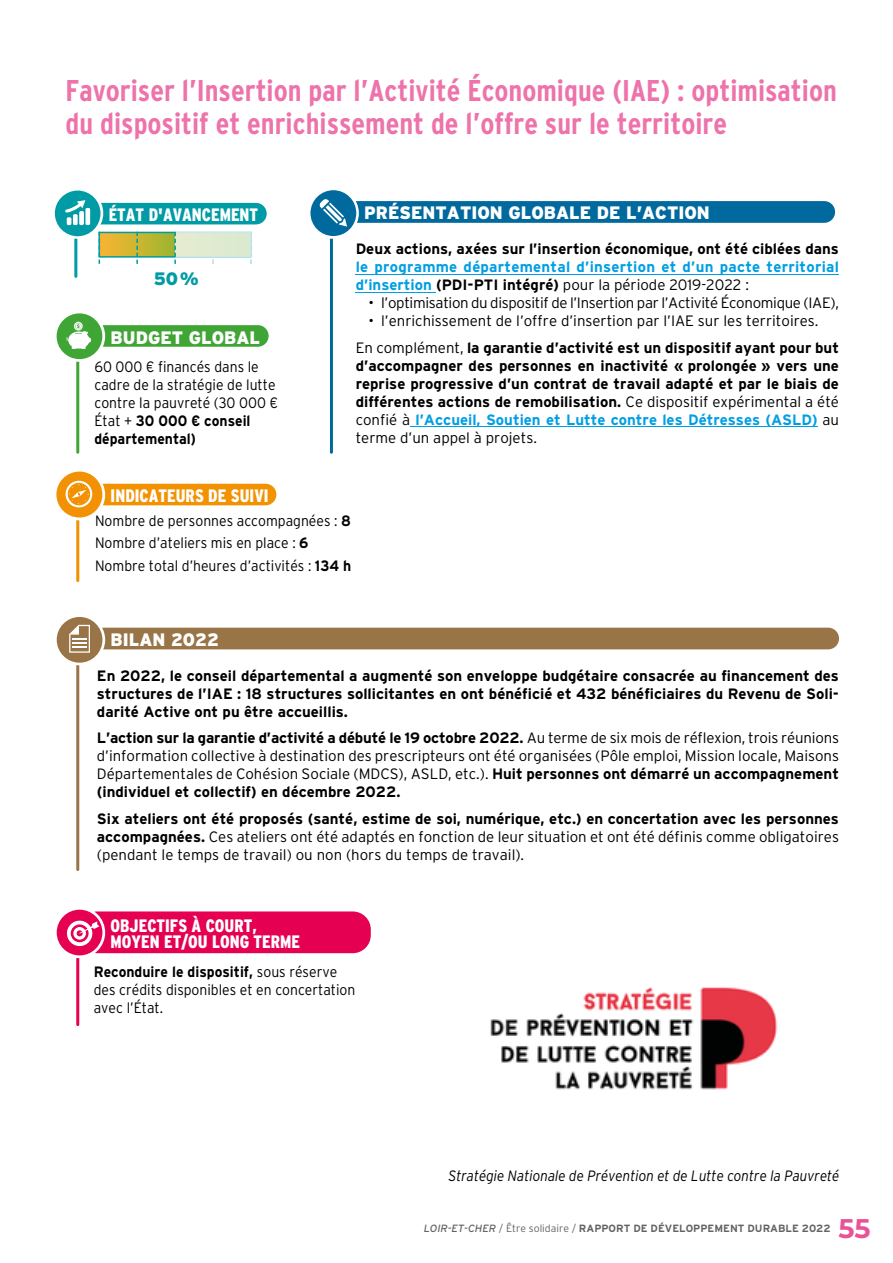
<style>
.page{position:relative;width:893px;height:1263px;background:#fff}
.page>*{position:absolute;margin:0;border:0;box-sizing:border-box;transform-origin:0 0}
.t1{font:700 30px/33px "Interstate Condensed";color:#ed73aa}
.t2{font:700 27px "Montserrat";color:#ea5297}
.t3{font:900 18px/16.5px "Interstate Condensed";color:#fff;scale:.95 1}
.t4{font:900 18px "Interstate";color:#fff;scale:.95 1}
.t5{font:900 18px "Interstate";color:#009ba4;scale:.95 1}
.t6{font:300 15px/18px "Interstate";color:#000;text-align:justify}
.t7{font:700 15px/18px "Interstate";color:#000;text-align:justify}
.t8{font:300 15px/18px "Interstate";color:#000;scale:.93 1}
.t9{font:700 15px/18px "Interstate";letter-spacing:.015em;color:#009fe3}
.t10{font:300 15px "Interstate";letter-spacing:-.02em;color:#000}
.t11{font:italic 300 15px "Interstate";color:#000;scale:.9 1}
.t12{font:700 10.5px "Interstate";color:#646363}
.s1{font-weight:700}
.s2{color:#000}
.s3{font-weight:300;color:#000}
.s4{font-weight:300}
.s5{color:#009fe3}
.s6{font-weight:400;font-style:italic}
</style>
<div class="page">
<hr style="left:356px;top:274px;width:483px;height:1px;background:#009fe3">
<hr style="left:356px;top:292px;width:80px;height:1px;background:#009fe3">
<hr style="left:410px;top:427px;width:408px;height:1px;background:#009fe3">
<hr style="left:330px;top:210px;width:3px;height:244px;background:#00699d;border-radius:2px">
<div style="left:333px;top:201px;width:502px;height:22px;background:#00699d;border-radius:11px"></div>
<svg style="left:308px;top:188px;width:51px;height:51px"></svg>
<div style="left:310px;top:190px;width:46px;height:46px;background:#00699d;border-radius:50%"></div>
<svg style="left:319px;top:199px;width:28px;height:28px"></svg>
<hr style="left:76px;top:636px;width:3px;height:235px;background:#997446;border-radius:2px">
<div style="left:80px;top:628px;width:759px;height:21px;background:#997446;border-radius:11px"></div>
<svg style="left:54px;top:614px;width:51px;height:51px"></svg>
<div style="left:57px;top:617px;width:45px;height:46px;background:#997446;border-radius:50%"></div>
<svg style="left:69px;top:625px;width:21px;height:28px"></svg>
<hr style="left:76px;top:481px;width:3px;height:101px;background:#f39200;border-radius:2px">
<div style="left:68px;top:484px;width:208px;height:21px;background:#f39200;border-radius:11px"></div>
<svg style="left:54px;top:469px;width:51px;height:51px"></svg>
<div style="left:56px;top:472px;width:46px;height:46px;background:#f29103;border-radius:50%"></div>
<svg style="left:66px;top:481px;width:26px;height:26px"></svg>
<svg style="left:68px;top:483px;width:22px;height:22px"></svg>
<svg style="left:69px;top:484px;width:20px;height:20px"></svg>
<svg style="left:98px;top:231px;width:154px;height:33px"></svg>
<hr style="left:74px;top:199px;width:3px;height:79px;background:#009ba4;border-radius:2px">
<div style="left:66px;top:203px;width:201px;height:21px;background:#009ba4;border-radius:11px"></div>
<svg style="left:52px;top:188px;width:51px;height:51px"></svg>
<div style="left:55px;top:191px;width:45px;height:45px;background:#009ba4;border-radius:50%"></div>
<svg style="left:65px;top:200px;width:25px;height:25px"></svg>
<hr style="left:76px;top:322px;width:3px;height:132px;background:#3fa535;border-radius:2px">
<div style="left:68px;top:325px;width:201px;height:22px;background:#3fa535;border-radius:11px"></div>
<svg style="left:54px;top:311px;width:51px;height:51px"></svg>
<div style="left:57px;top:313px;width:45px;height:46px;background:#3fa535;border-radius:50%"></div>
<svg style="left:66px;top:322px;width:25px;height:27px"></svg>
<hr style="left:76px;top:929px;width:3px;height:97px;background:#e50051;border-radius:2px">
<div style="left:80px;top:911px;width:291px;height:42px;background:#e50051;border-radius:18px"></div>
<svg style="left:54px;top:907px;width:51px;height:51px"></svg>
<div style="left:57px;top:910px;width:45px;height:45px;background:#e50051;border-radius:50%"></div>
<svg style="left:67px;top:921px;width:25px;height:25px"></svg>
<svg style="left:71px;top:924px;width:18px;height:18px"></svg>
<svg style="left:73px;top:927px;width:13px;height:13px"></svg>
<svg style="left:77px;top:921px;width:22px;height:15px"></svg>
<img style="left:490px;top:987px;width:288px;height:103px">
<h1 class="t1" style="left:66px;top:76px;width:773px">Favoriser l’Insertion par l’Activité Économique (IAE) : optimisation du dispositif et enrichissement de l’offre sur le territoire</h1>
<p class="t3" style="left:109px;top:208px;width:159px">ÉTAT D'AVANCEMENT</p>
<p class="t5" style="left:154px;top:271px;width:49px">50 %</p>
<p class="t4" style="left:111px;top:330px;width:159px">BUDGET GLOBAL</p>
<p class="t8" style="left:94px;top:359px;width:199px">60 000 € financés dans le cadre de la stratégie de lutte contre la pauvreté (30 000 €<br>État + <span class="s1">30 000 € conseil départemental)</span></p>
<p class="t3" style="left:111px;top:489px;width:168px">INDICATEURS DE SUIVI</p>
<p class="t4" style="left:364px;top:206px;width:365px">PRÉSENTATION GLOBALE DE L’ACTION</p>
<p class="t7" style="left:356px;top:241px;width:485px">Deux actions, axées sur l’insertion économique, ont été ciblées dans</p>
<p class="t9" style="left:356px;top:259px;width:485px">le programme départemental d’insertion et d’un pacte territorial d’insertion <span class="s2">(PDI-PTI intégré)</span> <span class="s3">pour la période 2019-2022 :</span></p>
<p class="t10" style="left:368px;top:297px;width:472px">• l’optimisation du dispositif de l’Insertion par l’Activité Économique (IAE),</p>
<p class="t6" style="left:356px;top:309px;width:485px;line-height:26.5px;text-align:center">• l’enrichissement de l’offre d’insertion par l’IAE sur les territoires.<br>En complément, <span class="s1">la garantie d’activité est un dispositif ayant pour but</span></p>
<p class="t7" style="left:356px;top:358px;width:485px">d’accompagner des personnes en inactivité « prolongée » vers une reprise progressive d’un contrat de travail adapté et par le biais de différentes actions de remobilisation. <span class="s4">Ce dispositif expérimental a été confié à</span> <span class="s5">l’Accueil, Soutien et Lutte contre les Détresses (ASLD)</span> <span class="s4">au terme d’un appel à projets.</span></p>
<p class="t8" style="left:95px;top:511px;width:277px;line-height:22.2px">Nombre de personnes accompagnées : <span class="s1">8<br></span>Nombre d’ateliers mis en place : <span class="s1">6<br></span>Nombre total d’heures d’activités : <span class="s1">134 h</span></p>
<p class="t4" style="left:111px;top:633px;width:116px">BILAN 2022</p>
<p class="t7" style="left:97px;top:668px;width:743px">En 2022, le conseil départemental a augmenté son enveloppe budgétaire consacrée au financement des structures de l’IAE : 18 structures sollicitantes en ont bénéficié et 432 bénéficiaires du Revenu de Soli&shy;darité Active ont pu être accueillis.</p>
<p class="t6" style="left:97px;top:730px;width:744px"><span class="s1">L’action sur la garantie d’activité a débuté le 19 octobre 2022.</span> Au terme de six mois de réflexion, trois réunions d’information collective à destination des prescripteurs ont été organisées (Pôle emploi, Mission locale, Maisons Départementales de Cohésion Sociale (MDCS), ASLD, etc.). <span class="s1">Huit personnes ont démarré un accompagnement (individuel et collectif) en décembre 2022.</span></p>
<p class="t6" style="left:97px;top:811px;width:743px"><span class="s1">Six ateliers ont été proposés (santé, estime de soi, numérique, etc.) en concertation avec les personnes accompagnées.</span> Ces ateliers ont été adaptés en fonction de leur situation et ont été définis comme obligatoires (pendant le temps de travail) ou non (hors du temps de travail).</p>
<p class="t3" style="left:111px;top:919px;width:201px">OBJECTIFS À COURT,<br>MOYEN ET/OU LONG TERME</p>
<p class="t8" style="left:94px;top:964px;width:283px"><span class="s1">Reconduire le dispositif,</span> sous réserve des crédits disponibles et en concertation avec l’État.</p>
<p class="t11" style="left:448px;top:1170px;width:436px">Stratégie Nationale de Prévention et de Lutte contre la Pauvreté</p>
<p class="t12" style="left:424px;top:1224px;width:408px"><span class="s6">LOIR-ET-CHER</span> <span class="s4">/ Être solidaire /</span> RAPPORT DE DÉVELOPPEMENT DURABLE 2022</p>
<h2 class="t2" style="left:838px;top:1217px;width:34px">55</h2>
</div>
